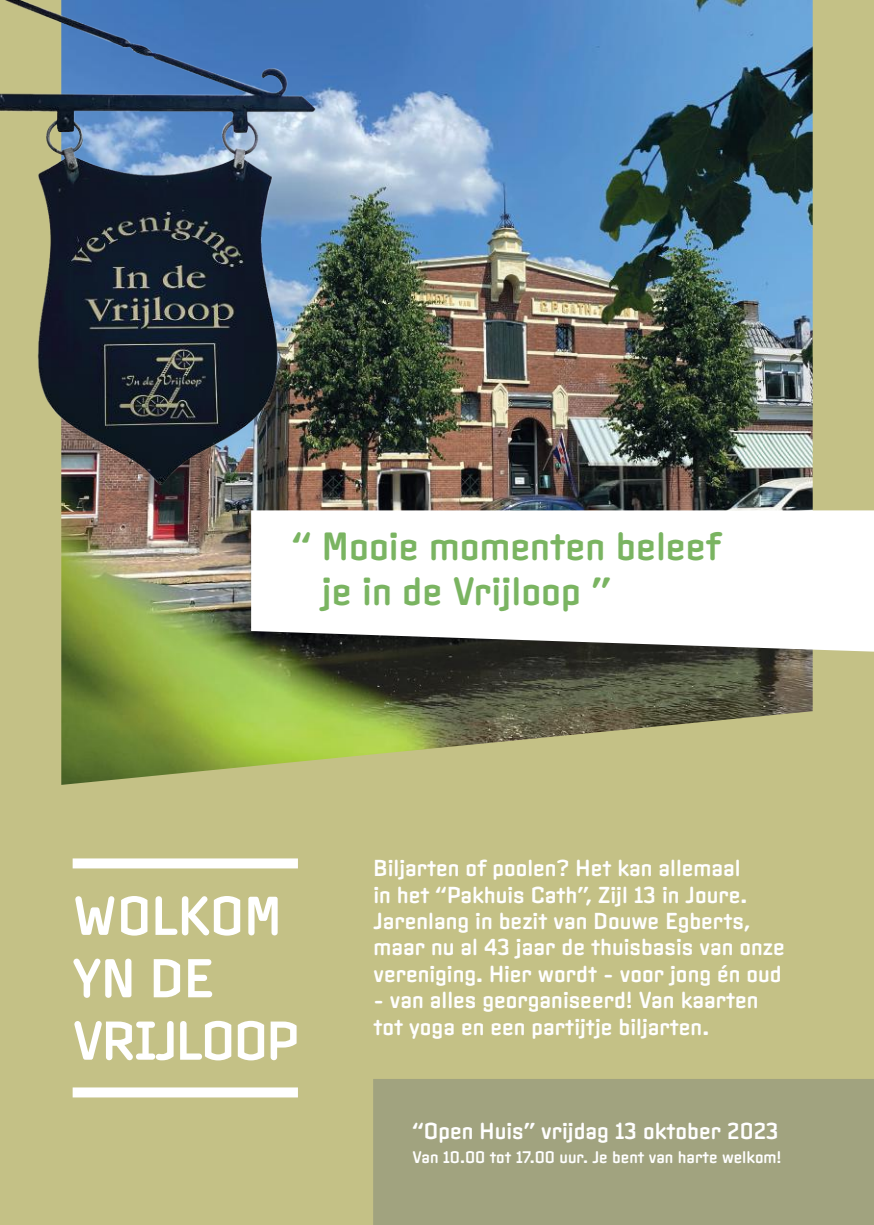
<style>
.page{position:relative;width:874px;height:1225px;background:#fff}
.page>*{position:absolute;margin:0;border:0;box-sizing:border-box;transform-origin:0 0}
.t1{font:600 52px/62.4px "Clicker";letter-spacing:-.015em;color:#fff}
.t2{font:600 37.6px/45px "Clicker";color:#7ab461}
.t3{font:600 22px/26.4px "Clicker";color:#fff}
.t4{font:600 16px "Clicker";color:#fff}
</style>
<div class="page">
<div style="left:0;top:0;width:873px;height:1225px;background:#c4c186"></div>
<img style="left:61px;top:0;width:751px;height:785px">
<svg style="left:251px;top:510px;width:622px;height:141px;background:#eee"></svg>
<div style="left:373px;top:1079px;width:500px;height:146px;background:#a1a37f"></div>
<img style="left:0;top:0;width:382px;height:533px">
<div style="left:73px;top:858px;width:225px;height:10px;background:#fff"></div>
<div style="left:73px;top:1087px;width:225px;height:10px;background:#fff"></div>
<h2 class="t2" style="left:322px;top:522px;width:400px;text-indent:-30px">“ Mooie momenten beleef je in de Vrijloop ”</h2>
<h1 class="t1" style="left:73px;top:883px;width:228px">WOLKOM<br>YN DE<br>VRIJLOOP</h1>
<p class="t3" style="left:373px;top:854px;width:412px">Biljarten of poolen? Het kan allemaal<br>in het “Pakhuis Cath”, Zijl 13 in Joure.<br>Jarenlang in bezit van Douwe Egberts, maar nu al 43 jaar de thuisbasis van onze vereniging. Hier wordt - voor jong én oud</p>
<p class="t3" style="left:373px;top:986px;width:386px">- van alles georganiseerd! Van kaarten tot yoga en een partijtje biljarten.</p>
<p class="t3" style="left:412px;top:1117px;width:367px">“Open Huis” vrijdag 13 oktober 2023</p>
<p class="t4" style="left:412px;top:1147px;width:370px">Van 10.00 tot 17.00 uur. Je bent van harte welkom!</p>
</div>
